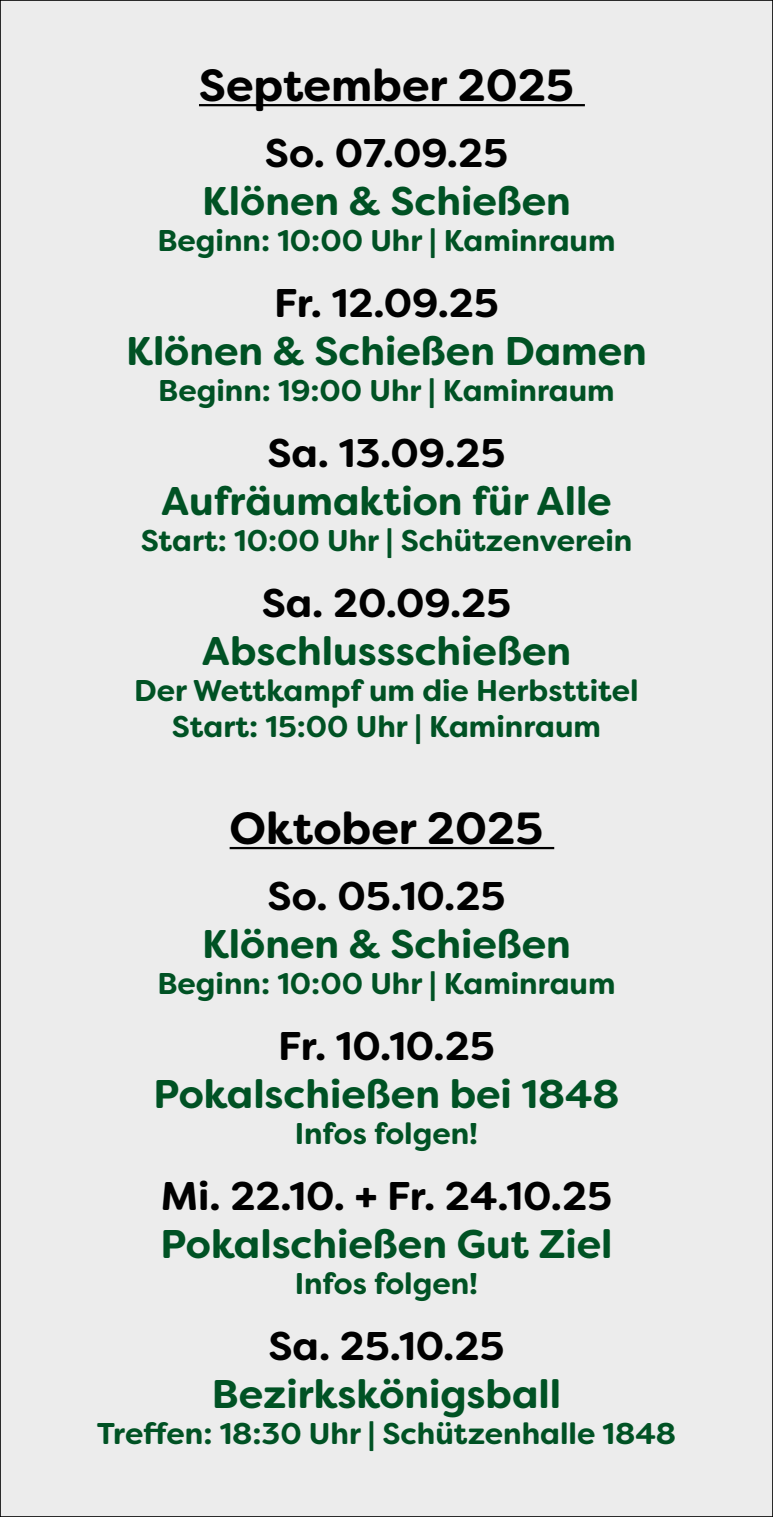
<style>
.page{position:relative;width:773px;height:1517px;background:#fff}
.page>*{position:absolute;margin:0;border:0;box-sizing:border-box;transform-origin:0 0}
.t1{font:700 45px "Filson Soft";color:#000}
.t2{font:700 40px "Filson Soft";color:#005224}
.t3{font:700 40px "Filson Soft";color:#000}
.t4{font:700 30px/36px "Filson Soft";color:#005224;text-align:center}
</style>
<div class="page">
<div style="left:0;top:0;width:772px;height:1516px;background:#ececec"></div>
<hr style="left:199px;top:104px;width:385px;height:2px;background:#000">
<hr style="left:229px;top:847px;width:325px;height:2px;background:#000">
<h1 class="t1" style="left:199px;top:56px;width:376px">September 2025</h1>
<h2 class="t3" style="left:265px;top:127px;width:244px">So. 07.09.25</h2>
<h2 class="t2" style="left:202px;top:175px;width:370px">Klönen &amp; Schießen</h2>
<p class="t4" style="left:157px;top:222px;width:459px">Beginn: 10:00 Uhr | Kaminraum</p>
<h2 class="t3" style="left:274px;top:277px;width:226px">Fr. 12.09.25</h2>
<h2 class="t2" style="left:126px;top:325px;width:522px">Klönen &amp; Schießen Damen</h2>
<p class="t4" style="left:158px;top:372px;width:458px">Beginn: 19:00 Uhr | Kaminraum</p>
<h2 class="t3" style="left:267px;top:427px;width:240px">Sa. 13.09.25</h2>
<h2 class="t2" style="left:161px;top:475px;width:452px">Aufräumaktion für Alle</h2>
<p class="t4" style="left:141px;top:522px;width:493px">Start: 10:00 Uhr | Schützenverein</p>
<h2 class="t3" style="left:262px;top:577px;width:251px">Sa. 20.09.25</h2>
<h2 class="t2" style="left:202px;top:625px;width:370px">Abschlussschießen</h2>
<p class="t4" style="left:134px;top:672px;width:506px">Der Wettkampf um die Herbsttitel<br>Start: 15:00 Uhr | Kaminraum</p>
<h1 class="t1" style="left:229px;top:799px;width:315px">Oktober 2025</h1>
<h2 class="t3" style="left:267px;top:870px;width:239px">So. 05.10.25</h2>
<h2 class="t2" style="left:202px;top:918px;width:370px">Klönen &amp; Schießen</h2>
<p class="t4" style="left:157px;top:965px;width:459px">Beginn: 10:00 Uhr | Kaminraum</p>
<h2 class="t3" style="left:278px;top:1020px;width:218px">Fr. 10.10.25</h2>
<h2 class="t2" style="left:153px;top:1068px;width:467px">Pokalschießen bei 1848</h2>
<p class="t4" style="left:295px;top:1115px;width:185px">Infos folgen!</p>
<h2 class="t3" style="left:161px;top:1170px;width:452px">Mi. 22.10. + Fr. 24.10.25</h2>
<h2 class="t2" style="left:160px;top:1218px;width:453px">Pokalschießen Gut Ziel</h2>
<p class="t4" style="left:295px;top:1265px;width:185px">Infos folgen!</p>
<h2 class="t3" style="left:268px;top:1320px;width:237px">Sa. 25.10.25</h2>
<h2 class="t2" style="left:212px;top:1368px;width:350px">Bezirkskönigsball</h2>
<p class="t4" style="left:97px;top:1415px;width:580px">Treffen: 18:30 Uhr | Schützenhalle 1848</p>
</div>
